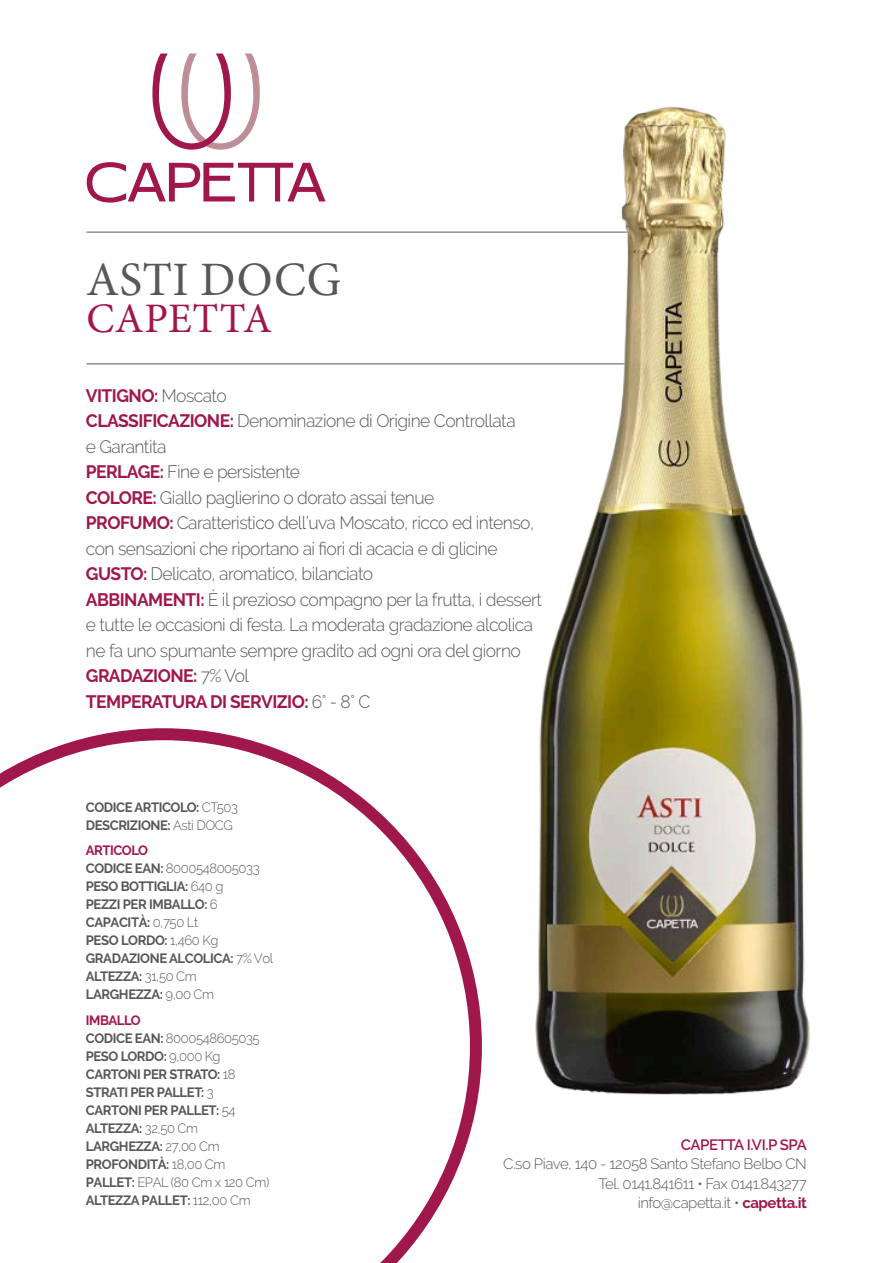
<style>
.page{position:relative;width:893px;height:1263px;background:#fff}
.page>*{position:absolute;margin:0;border:0;box-sizing:border-box;transform-origin:0 0}
.t1{font:48px "Minion Pro";letter-spacing:.015em;color:#57585a}
.t2{font:42px "Minion Pro";letter-spacing:.01em;color:#a0174c}
.t3{font:300 18px/25.5px "Raleway";letter-spacing:-.03em;color:#57585a}
.t4{font:700 18px "Raleway";letter-spacing:-.03em;color:#a0174c}
.t5{font:300 15px "Raleway";letter-spacing:-.03em;color:#57585a}
.t6{font:600 15px "Raleway";letter-spacing:-.03em;color:#a0174c}
.t7{font:700 13.5px/18px "Raleway";letter-spacing:-.03em;color:#57585a}
.s1{font-weight:300;color:#57585a}
.s2{font-weight:700;color:#a0174c}
.s3{font-weight:300}
.s4{color:#a0174c}
</style>
<div class="page">
<svg style="left:87px;top:162px;width:238px;height:41px"></svg>
<svg style="left:152px;top:54px;width:108px;height:96px"></svg>
<svg style="left:0;top:728px;width:482px;height:535px"></svg>
<hr style="left:86px;top:364px;width:546px;height:1px;background:#57585a">
<hr style="left:86px;top:232px;width:546px;height:1px;background:#57585a">
<img style="left:519px;top:107px;width:291px;height:988px">
<p class="t1" style="left:86px;top:248px;width:256px">ASTI DOCG</p>
<p class="t2" style="left:87px;top:290px;width:187px">CAPETTA</p>
<p class="t4" style="left:86px;top:385px;width:142px">VITIGNO: <span class="s1">Moscato</span></p>
<p class="t3" style="left:86px;top:408px;width:431px"><span class="s2">CLASSIFICAZIONE:</span> Denominazione di Origine Controllata</p>
<p class="t3" style="left:86px;top:433px;width:82px">e Garantita</p>
<p class="t3" style="left:86px;top:459px;width:216px"><span class="s2">PERLAGE:</span> Fine e persistente</p>
<p class="t3" style="left:86px;top:485px;width:350px"><span class="s2">COLORE:</span> Giallo paglierino o dorato assai tenue</p>
<p class="t3" style="left:86px;top:510px;width:450px"><span class="s2">PROFUMO:</span> Caratteristico dell’uva Moscato, ricco ed intenso, con sensazioni che riportano ai fiori di acacia e di glicine</p>
<p class="t3" style="left:86px;top:561px;width:289px"><span class="s2">GUSTO:</span> Delicato, aromatico, bilanciato</p>
<p class="t3" style="left:86px;top:587px;width:458px"><span class="s2">ABBINAMENTI:</span> È il prezioso compagno per la frutta, i dessert e tutte le occasioni di festa. La moderata gradazione alcolica ne fa uno spumante sempre gradito ad ogni ora del giorno</p>
<p class="t4" style="left:86px;top:666px;width:165px">GRADAZIONE: <span class="s1">7% Vol</span></p>
<p class="t4" style="left:86px;top:691px;width:286px">TEMPERATURA DI SERVIZIO: <span class="s1">6° - 8° C</span></p>
<p class="t7" style="left:86px;top:798px;width:154px">CODICE ARTICOLO: <span class="s3">CT503<br></span>DESCRIZIONE: <span class="s3">Asti DOCG</span></p>
<p class="t7" style="left:86px;top:841px;width:189px"><span class="s4">ARTICOLO<br></span>CODICE EAN: <span class="s3">8000548005033<br></span>PESO BOTTIGLIA: <span class="s3">640 g<br></span>PEZZI PER IMBALLO: <span class="s3">6<br></span>CAPACITÀ: <span class="s3">0,750 Lt<br></span>PESO LORDO: <span class="s3">1,460 Kg<br></span>GRADAZIONE ALCOLICA: <span class="s3">7% Vol<br></span>ALTEZZA: <span class="s3">31,50 Cm<br></span>LARGHEZZA: <span class="s3">9,00 Cm</span></p>
<p class="t7" style="left:86px;top:1011px;width:185px"><span class="s4">IMBALLO<br></span>CODICE EAN: <span class="s3">8000548605035<br></span>PESO LORDO: <span class="s3">9,000 Kg<br></span>CARTONI PER STRATO: <span class="s3">18<br></span>STRATI PER PALLET: <span class="s3">3<br></span>CARTONI PER PALLET: <span class="s3">54<br></span>ALTEZZA: <span class="s3">32,50 Cm<br></span>LARGHEZZA: <span class="s3">27,00 Cm<br></span>PROFONDITÀ: <span class="s3">18,00 Cm<br></span>PALLET: <span class="s3">EPAL (80 Cm x 120 Cm)<br></span>ALTEZZA PALLET: <span class="s3">112,00 Cm</span></p>
<p class="t6" style="left:681px;top:1136px;width:127px">CAPETTA I.VI.P SPA</p>
<p class="t5" style="left:503px;top:1155px;width:305px">C.so Piave, 140 - 12058 Santo Stefano Belbo CN</p>
<p class="t5" style="left:598px;top:1175px;width:210px">Tel. 0141.841611 • Fax 0141.843277</p>
<p class="t5" style="left:638px;top:1194px;width:171px">info@capetta.it • <span class="s2">capetta.it</span></p>
</div>
